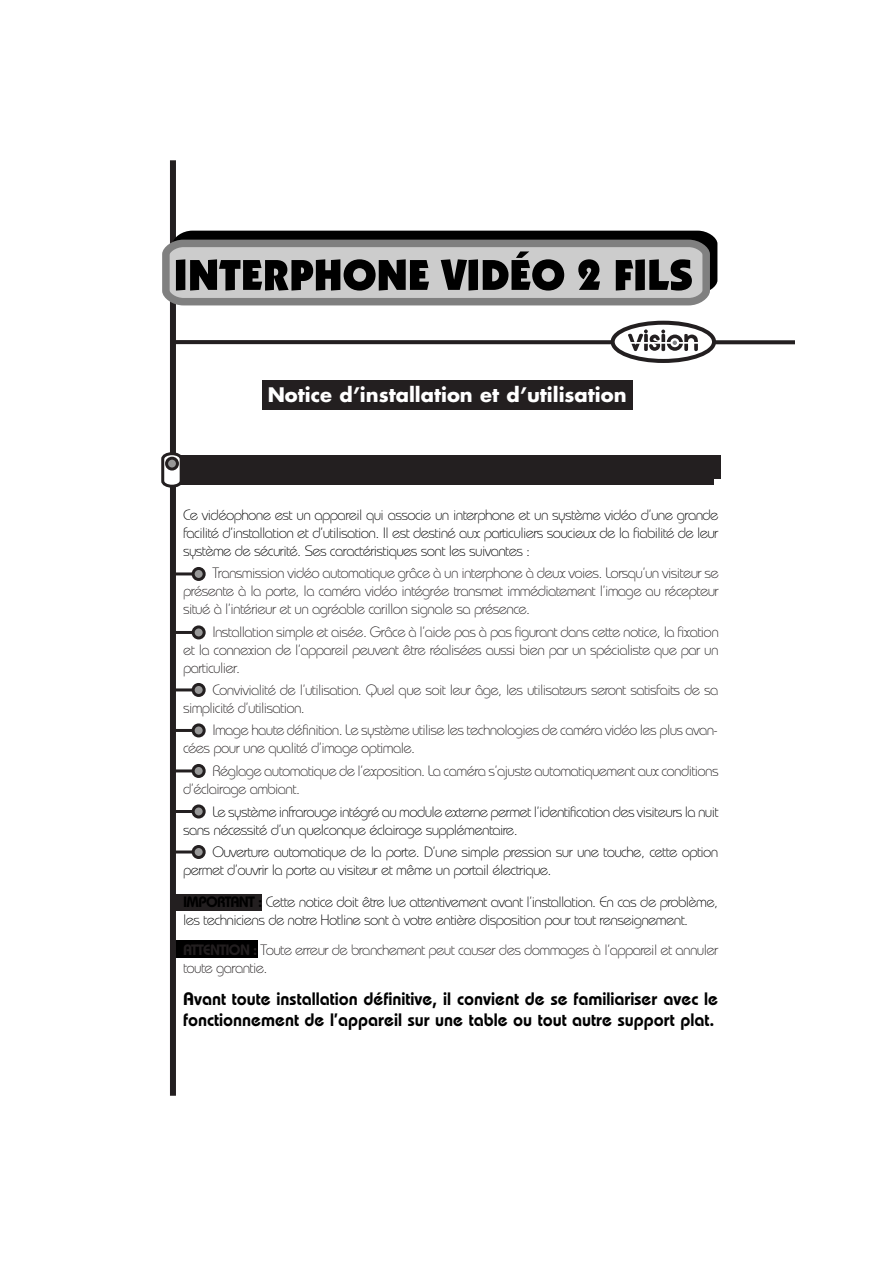
<style>
.page{position:relative;width:893px;height:1263px;background:#fff}
.page>*{position:absolute;margin:0;border:0;box-sizing:border-box;transform-origin:0 0}
.t1{font:700 19.5px "Futura";color:#fff}
.t2{font:600 18px/21.6px "Bauhaus";color:#000}
.t3{font:300 15px/18px "Bauhaus";letter-spacing:-.045em;color:#231f20}
.t4{font:300 15px/18px "Bauhaus";letter-spacing:-.045em;color:#000}
.s1{font-weight:600}
</style>
<div class="page">
<div style="left:171px;top:941px;width:87px;height:17px;background:#000"></div>
<div style="left:171px;top:894px;width:91px;height:16px;background:#231f20"></div>
<div style="left:172px;top:455px;width:548px;height:23px;background:#231f20"></div>
<div style="left:179px;top:460px;width:534px;height:24px;background:#231f20"></div>
<div style="left:170px;top:160px;width:6px;height:936px;background:#231f20"></div>
<svg style="left:162px;top:230px;width:556px;height:76px;background:#747474"></svg>
<svg style="left:610px;top:321px;width:106px;height:42px"></svg>
<svg style="left:176px;top:329px;width:618px;height:23px"></svg>
<svg style="left:161px;top:452px;width:23px;height:36px"></svg>
<div style="left:165px;top:457px;width:14px;height:14px;background:#989898;border:3px solid #231f20;border-radius:50%"></div>
<div style="left:261px;top:380px;width:371px;height:30px;background:#231f20"></div>
<hr style="left:171px;top:572px;width:26px;height:3px;background:#231f20">
<div style="left:192px;top:567px;width:14px;height:14px;background:#989898;border:3px solid #231f20;border-radius:50%"></div>
<hr style="left:171px;top:631px;width:26px;height:3px;background:#231f20">
<div style="left:192px;top:625px;width:14px;height:14px;background:#989898;border:3px solid #231f20;border-radius:50%"></div>
<hr style="left:171px;top:688px;width:26px;height:3px;background:#231f20">
<div style="left:192px;top:683px;width:14px;height:14px;background:#989898;border:3px solid #231f20;border-radius:50%"></div>
<hr style="left:171px;top:729px;width:26px;height:3px;background:#231f20">
<div style="left:192px;top:723px;width:14px;height:14px;background:#989898;border:3px solid #231f20;border-radius:50%"></div>
<hr style="left:171px;top:769px;width:26px;height:3px;background:#231f20">
<div style="left:192px;top:764px;width:14px;height:14px;background:#989898;border:3px solid #231f20;border-radius:50%"></div>
<hr style="left:171px;top:810px;width:26px;height:3px;background:#231f20">
<div style="left:192px;top:805px;width:14px;height:14px;background:#989898;border:3px solid #231f20;border-radius:50%"></div>
<hr style="left:171px;top:851px;width:26px;height:3px;background:#231f20">
<div style="left:192px;top:845px;width:14px;height:14px;background:#989898;border:3px solid #231f20;border-radius:50%"></div>
<h1 class="t1" style="left:268px;top:386px;width:360px">Notice d’installation et d’utilisation</h1>
<p class="t4" style="left:183px;top:508px;width:537px;text-align:justify">Ce vidéophone est un appareil qui associe un interphone et un système vidéo d’une grande facilité d’installation et d’utilisation. Il est destiné aux particuliers soucieux de la fiabilité de leur système de sécurité. Ses caractéristiques sont les suivantes :</p>
<p class="t3" style="left:183px;top:566px;width:537px;text-align:justify;text-indent:29px">Transmission vidéo automatique grâce à un interphone à deux voies. Lorsqu’un visiteur se présente à la porte, la caméra vidéo intégrée transmet immédiatement l’image au récepteur situé à l’intérieur et un agréable carillon signale sa présence.</p>
<p class="t3" style="left:183px;top:624px;width:537px;text-align:justify;text-indent:29px">Installation simple et aisée. Grâce à l’aide pas à pas figurant dans cette notice, la fixation et la connexion de l’appareil peuvent être réalisées aussi bien par un spécialiste que par un particulier.</p>
<p class="t3" style="left:183px;top:682px;width:537px;text-indent:29px">Convivialité de l’utilisation. Quel que soit leur âge, les utilisateurs seront satisfaits de sa simplicité d’utilisation.</p>
<p class="t3" style="left:183px;top:722px;width:536px;text-indent:29px">Image haute définition. Le système utilise les technologies de caméra vidéo les plus avan&shy;cées pour une qualité d’image optimale.</p>
<p class="t3" style="left:183px;top:764px;width:537px;text-indent:29px">Réglage automatique de l’exposition. La caméra s’ajuste automatiquement aux conditions d’éclairage ambiant.</p>
<p class="t4" style="left:183px;top:804px;width:537px;text-indent:29px">Le système infrarouge intégré au module externe permet l’identification des visiteurs la nuit sans nécessité d’un quelconque éclairage supplémentaire.</p>
<p class="t4" style="left:183px;top:845px;width:537px;text-indent:29px">Ouverture automatique de la porte. D’une simple pression sur une touche, cette option permet d’ouvrir la porte au visiteur et même un portail électrique.</p>
<p class="t4" style="left:183px;top:895px;width:536px"><span class="s1">IMPORTANT :</span> Cette notice doit être lue attentivement avant l’installation. En cas de problème, les techniciens de notre Hotline sont à votre entière disposition pour tout renseignement.</p>
<p class="t3" style="left:183px;top:942px;width:537px"><span class="s1">ATTENTION :</span> Toute erreur de branchement peut causer des dommages à l’appareil et annuler toute garantie.</p>
<p class="t2" style="left:183px;top:990px;width:536px">Avant toute installation définitive, il convient de se familiariser avec le fonctionnement de l’appareil sur une table ou tout autre support plat.</p>
</div>
